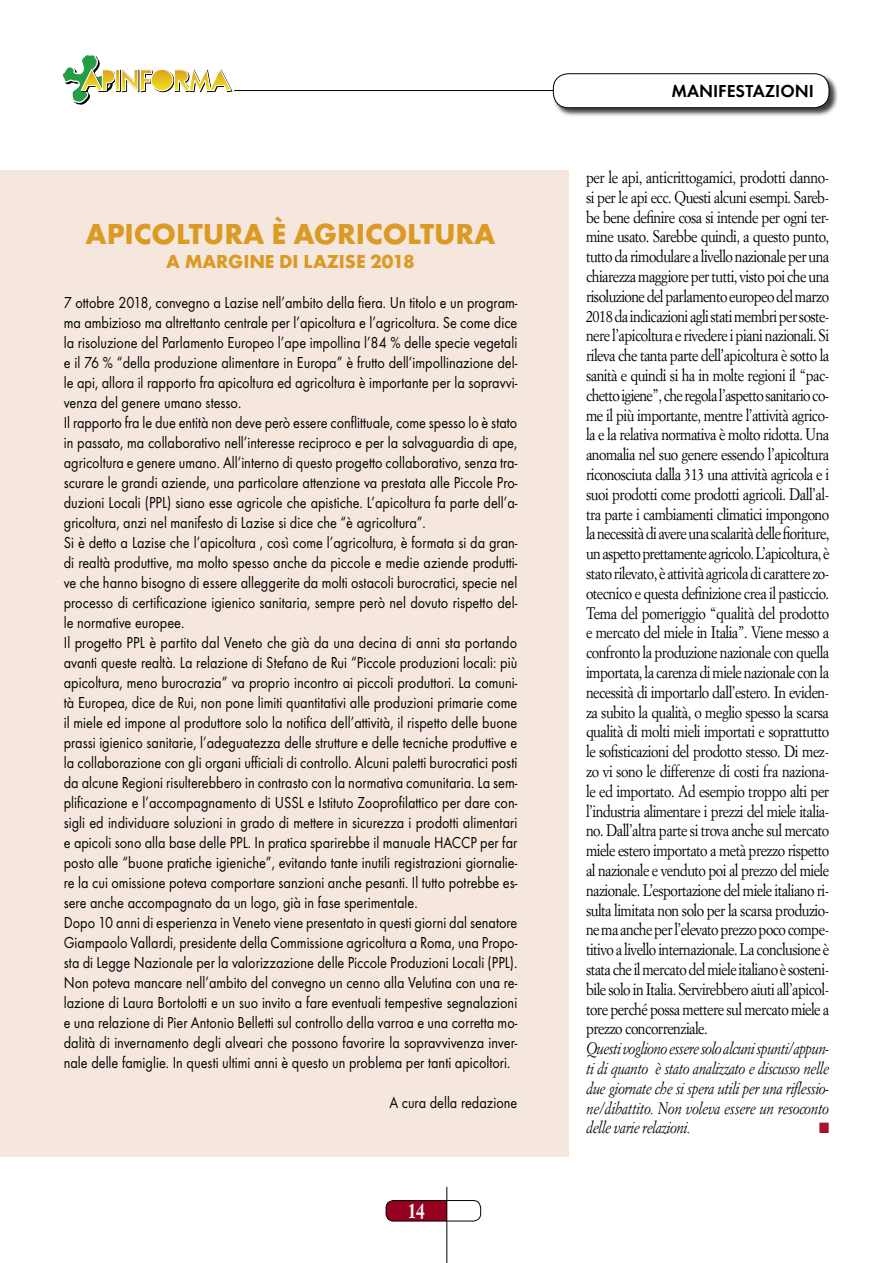
<style>
.page{position:relative;width:893px;height:1263px;background:#fff}
.page>*{position:absolute;margin:0;border:0;box-sizing:border-box;transform-origin:0 0}
.t1{font:700 30px "Futura T";letter-spacing:-.005em;color:#da9a23}
.t2{font:700 21px "Simoncini Garamond";color:#fff;scale:.86 1}
.t3{font:700 19.5px "Futura T";letter-spacing:-.005em;color:#da9a23}
.t4{font:600 18px "Futura T";color:#000}
.t5{font:16.5px/20px "Futura T";color:#000;scale:.86 1}
.t6{font:16.5px/19.8px "Simoncini Garamond";letter-spacing:-.035em;color:#000;text-align:justify;scale:.86 1}
.t7{font:italic 16.5px/19.8px "Simoncini Garamond";letter-spacing:-.025em;color:#000;text-align:justify;scale:.86 1}
.t8{font:15px "Zapf Dingbats ITC";color:#a9132a;scale:.89 1}
</style>
<div class="page">
<svg style="left:62px;top:55px;width:170px;height:50px"></svg>
<div style="left:386px;top:1200px;width:61px;height:21px;background:#97001f"></div>
<div style="left:386px;top:1200px;width:95px;height:21px;border:1px solid #000;border-radius:8px"></div>
<hr style="left:447px;top:1187px;width:1px;height:76px;background:#000">
<hr style="left:234px;top:90px;width:595px;height:1px;background:#000">
<div style="left:552px;top:73px;width:286px;height:44px;background:#000;opacity:.75"></div>
<div style="left:553px;top:74px;width:276px;height:34px;background:#fff;border-radius:15px"></div>
<div style="left:553px;top:73px;width:276px;height:35px;border:1px solid #000;border-radius:15px"></div>
<div style="left:0;top:170px;width:568px;height:987px;background:#f5e7dd"></div>
<h1 class="t1" style="left:86px;top:217px;width:412px">APICOLTURA È AGRICOLTURA</h1>
<p class="t3" style="left:166px;top:250px;width:250px">A MARGINE DI LAZISE 2018</p>
<p class="t5" style="left:64px;top:292px;width:529px">7 ottobre 2018, convegno a Lazise nell’ambito della fiera. Un titolo e un program&shy;ma ambizioso ma altrettanto centrale per l’apicoltura e l’agricoltura. Se come dice la risoluzione del Parlamento Europeo l’ape impollina l’84 % delle specie vegetali e il 76 % “della produzione alimentare in Europa” è frutto dell’impollinazione del&shy;le api, allora il rapporto fra apicoltura ed agricoltura è importante per la sopravvi&shy;venza del genere umano stesso.<br>Il rapporto fra le due entità non deve però essere conflittuale, come spesso lo è stato in passato, ma collaborativo nell’interesse reciproco e per la salvaguardia di ape, agricoltura e genere umano. All’interno di questo progetto collaborativo, senza tra&shy;scurare le grandi aziende, una particolare attenzione va prestata alle Piccole Pro&shy;duzioni Locali (PPL) siano esse agricole che apistiche. L’apicoltura fa parte dell’a&shy;gricoltura, anzi nel manifesto di Lazise si dice che “è agricoltura”.<br>Si è detto a Lazise che l’apicoltura , così come l’agricoltura, è formata si da gran&shy;di realtà produttive, ma molto spesso anche da piccole e medie aziende produtti&shy;ve che hanno bisogno di essere alleggerite da molti ostacoli burocratici, specie nel processo di certificazione igienico sanitaria, sempre però nel dovuto rispetto del&shy;le normative europee.<br>Il progetto PPL è partito dal Veneto che già da una decina di anni sta portando avanti queste realtà. La relazione di Stefano de Rui “Piccole produzioni locali: più apicoltura, meno burocrazia” va proprio incontro ai piccoli produttori. La comuni&shy;tà Europea, dice de Rui, non pone limiti quantitativi alle produzioni primarie come il miele ed impone al produttore solo la notifica dell’attività, il rispetto delle buone prassi igienico sanitarie, l’adeguatezza delle strutture e delle tecniche produttive e la collaborazione con gli organi ufficiali di controllo. Alcuni paletti burocratici posti da alcune Regioni risulterebbero in contrasto con la normativa comunitaria. La sem&shy;plificazione e l’accompagnamento di USSL e Istituto Zooprofilattico per dare con&shy;sigli ed individuare soluzioni in grado di mettere in sicurezza i prodotti alimentari e apicoli sono alla base delle PPL. In pratica sparirebbe il manuale HACCP per far posto alle “buone pratiche igieniche”, evitando tante inutili registrazioni giornalie&shy;re la cui omissione poteva comportare sanzioni anche pesanti. Il tutto potrebbe es&shy;sere anche accompagnato da un logo, già in fase sperimentale.<br>Dopo 10 anni di esperienza in Veneto viene presentato in questi giorni dal senatore Giampaolo Vallardi, presidente della Commissione agricoltura a Roma, una Propo&shy;sta di Legge Nazionale per la valorizzazione delle Piccole Produzioni Locali (PPL).<br>Non poteva mancare nell’ambito del convegno un cenno alla Velutina con una re&shy;lazione di Laura Bortolotti e un suo invito a fare eventuali tempestive segnalazioni e una relazione di Pier Antonio Belletti sul controllo della varroa e una corretta mo&shy;dalità di invernamento degli alveari che possono favorire la sopravvivenza inver&shy;nale delle famiglie. In questi ultimi anni è questo un problema per tanti apicoltori.</p>
<p class="t5" style="left:389px;top:1092px;width:150px">A cura della redazione</p>
<p class="t2" style="left:407px;top:1197px;width:22px">14</p>
<p class="t4" style="left:671px;top:80px;width:144px">MANIFESTAZIONI</p>
<p class="t6" style="left:586px;top:167px;width:284px">per le api, anticrittogamici, prodotti danno&shy;si per le api ecc. Questi alcuni esempi. Sareb&shy;be bene definire cosa si intende per ogni ter&shy;mine usato. Sarebbe quindi, a questo punto, tutto da rimodulare a livello nazionale per una chiarezza maggiore per tutti, visto poi che una risoluzione del parlamento europeo del marzo 2018 da indicazioni agli stati membri per soste&shy;nere l’apicoltura e rivedere i piani nazionali. Si rileva che tanta parte dell’apicoltura è sotto la sanità e quindi si ha in molte regioni il “pac&shy;chetto igiene”, che regola l’aspetto sanitario co&shy;me il più importante, mentre l’attività agrico&shy;la e la relativa normativa è molto ridotta. Una anomalia nel suo genere essendo l’apicoltura riconosciuta dalla 313 una attività agricola e i suoi prodotti come prodotti agricoli. Dall’al&shy;tra parte i cambiamenti climatici impongono la necessità di avere una scalarità delle fioriture, un aspetto prettamente agricolo. L’apicoltura, è stato rilevato, è attività agricola di carattere zo&shy;otecnico e questa definizione crea il pasticcio.<br>Tema del pomeriggio “qualità del prodotto e mercato del miele in Italia”. Viene messo a confronto la produzione nazionale con quella importata, la carenza di miele nazionale con la necessità di importarlo dall’estero. In eviden&shy;za subito la qualità, o meglio spesso la scarsa qualità di molti mieli importati e soprattutto le sofisticazioni del prodotto stesso. Di mez&shy;zo vi sono le differenze di costi fra naziona&shy;le ed importato. Ad esempio troppo alti per l’industria alimentare i prezzi del miele italia&shy;no. Dall’altra parte si trova anche sul mercato miele estero importato a metà prezzo rispetto al nazionale e venduto poi al prezzo del miele nazionale. L’esportazione del miele italiano ri&shy;sulta limitata non solo per la scarsa produzio&shy;ne ma anche per l’elevato prezzo poco compe&shy;titivo a livello internazionale. La conclusione è stata che il mercato del miele italiano è sosteni&shy;bile solo in Italia. Servirebbero aiuti all’apicol&shy;tore perché possa mettere sul mercato miele a prezzo concorrenziale.</p>
<p class="t7" style="left:586px;top:1038px;width:284px">Questi vogliono essere solo alcuni spunti/appun&shy;ti di quanto è stato analizzato e discusso nelle due giornate che si spera utili per una riflessio&shy;ne/dibattito. Non voleva essere un resoconto delle varie relazioni.</p>
<p class="t8" style="left:819px;top:1121px;width:13px">■</p>
</div>
